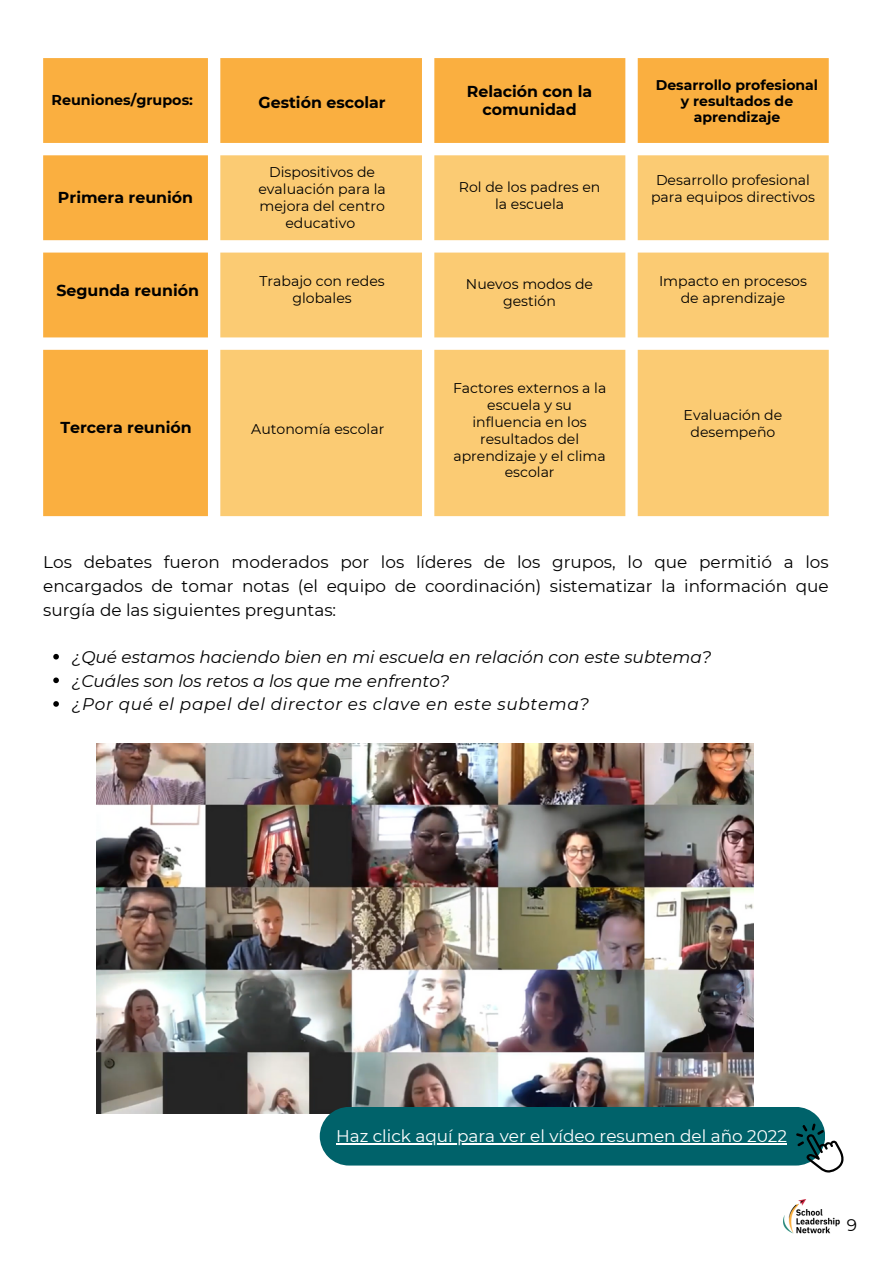
<style>
.page{position:relative;width:893px;height:1264px;background:#fff}
.page>*{position:absolute;margin:0;border:0;box-sizing:border-box;transform-origin:0 0}
.t1{font:16.8px/23.5px "Montserrat";color:#000;text-align:justify}
.t2{font:italic 16.8px "Montserrat";color:#000}
.t3{font:italic 16.8px "Montserrat";letter-spacing:.04em;color:#000}
.t4{font:16.8px "Montserrat";color:#fff}
.t5{font:700 15.75px/18px "Montserrat";color:#000;text-align:center}
.t6{font:700 14.25px "Montserrat";color:#000}
.t7{font:14.1px/16.8px "Montserrat";color:#000;text-align:center}
.t8{font:700 14.1px/15.8px "Montserrat";color:#000;text-align:center}
</style>
<div class="page">
<svg style="left:43px;top:58px;width:785px;height:458px;background:#fabb5d"></svg>
<svg style="left:220px;top:155px;width:608px;height:361px;background:#fbd082"></svg>
<img style="left:97px;top:744px;width:656px;height:369px">
<svg style="left:320px;top:1106px;width:524px;height:66px;background:#2a7980"></svg>
<svg style="left:53px;top:654px;width:6px;height:5px"></svg>
<svg style="left:53px;top:677px;width:6px;height:6px"></svg>
<svg style="left:53px;top:701px;width:6px;height:5px"></svg>
<hr style="left:336px;top:1143px;width:451px;height:1px;background:#fff">
<img style="left:783px;top:1199px;width:57px;height:35px">
<p class="t6" style="left:52px;top:92px;width:143px">Reuniones/grupos:</p>
<p class="t5" style="left:58px;top:188px;width:137px">Primera reunión</p>
<p class="t5" style="left:57px;top:282px;width:144px">Segunda reunión</p>
<p class="t5" style="left:60px;top:418px;width:133px">Tercera reunión</p>
<p class="t5" style="left:258px;top:94px;width:129px">Gestión escolar</p>
<p class="t5" style="left:467px;top:82px;width:127px">Relación con la comunidad</p>
<p class="t8" style="left:655px;top:77px;width:164px">Desarrollo profesional y resultados de aprendizaje</p>
<p class="t7" style="left:258px;top:163px;width:129px">Dispositivos de evaluación para la mejora del centro educativo</p>
<p class="t7" style="left:259px;top:272px;width:127px">Trabajo con redes globales</p>
<p class="t7" style="left:251px;top:420px;width:134px">Autonomía escolar</p>
<p class="t7" style="left:459px;top:178px;width:143px">Rol de los padres en la escuela</p>
<p class="t7" style="left:466px;top:276px;width:129px">Nuevos modos de gestión</p>
<p class="t7" style="left:453px;top:379px;width:155px">Factores externos a la escuela y su influencia en los resultados del aprendizaje y el clima escolar</p>
<p class="t7" style="left:651px;top:172px;width:165px">Desarrollo profesional para equipos directivos</p>
<p class="t7" style="left:659px;top:272px;width:149px">Impacto en procesos de aprendizaje</p>
<p class="t7" style="left:683px;top:407px;width:100px">Evaluación de desempeño</p>
<p class="t1" style="left:43px;top:550px;width:787px">Los debates fueron moderados por los líderes de los grupos, lo que permitió a los encargados de tomar notas (el equipo de coordinación) sistematizar la información que surgía de las siguientes preguntas:</p>
<p class="t2" style="left:72px;top:646px;width:641px">¿Qué estamos haciendo bien en mi escuela en relación con este subtema?</p>
<p class="t2" style="left:72px;top:670px;width:379px">¿Cuáles son los retos a los que me enfrento?</p>
<p class="t3" style="left:72px;top:694px;width:518px">¿Por qué el papel del director es clave en este subtema?</p>
<p class="t4" style="left:336px;top:1126px;width:452px">Haz click aquí para ver el vídeo resumen del año 2022</p>
<p class="t1" style="left:846px;top:1213px;width:12px">9</p>
</div>
